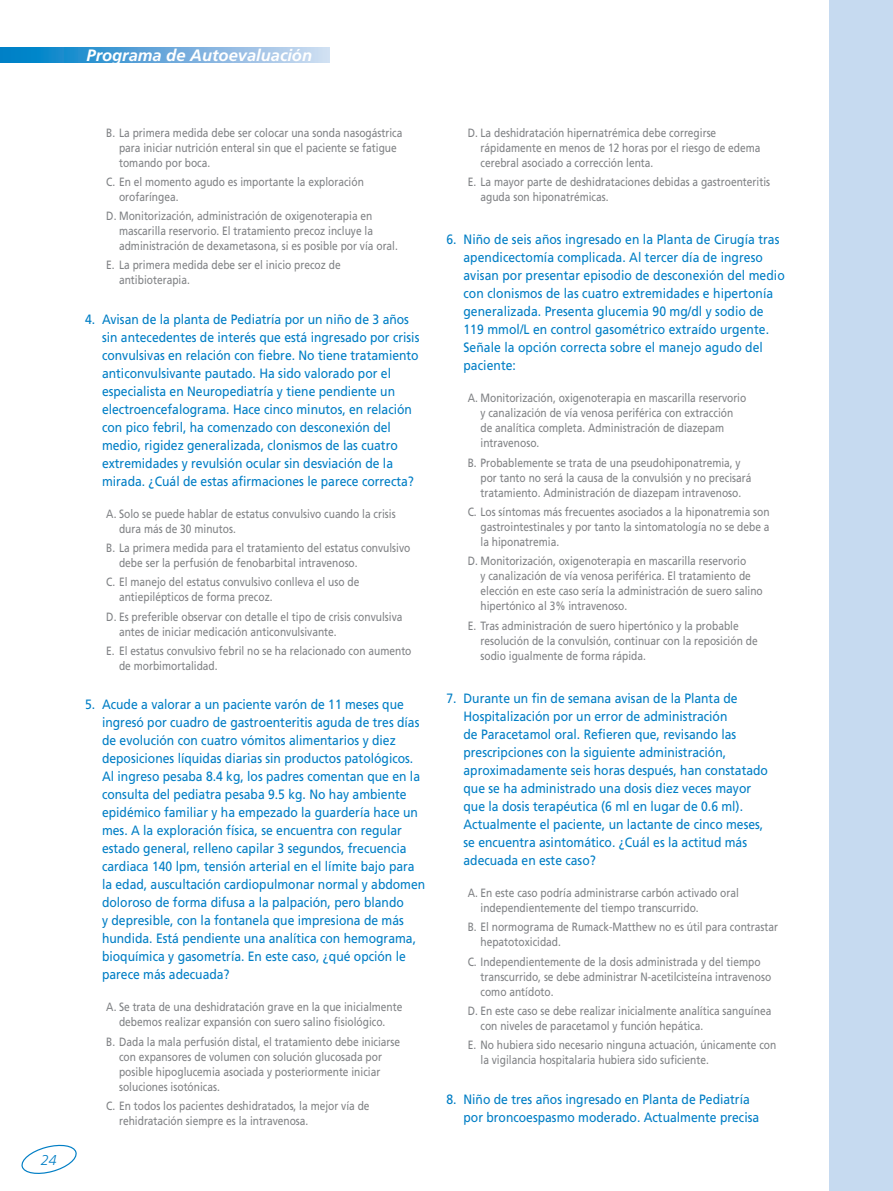
<style>
.page{position:relative;width:893px;height:1191px;background:#fff}
.page>*{position:absolute;margin:0;border:0;box-sizing:border-box;transform-origin:0 0}
.t1{font:italic 700 16.5px "Frutiger";color:#fff}
.t2{font:italic 300 14.25px "Frutiger";color:#007ec5}
.t3{font:13.5px/18px "Frutiger";color:#007ec5;scale:.9 1}
.t4{font:12px/15px "Frutiger";color:#808285;scale:.85 1}
</style>
<div class="page">
<svg style="left:21px;top:1144px;width:56px;height:30px"></svg>
<div style="left:829px;top:0;width:64px;height:1191px;background:#c6daf0"></div>
<svg style="left:0;top:48px;width:330px;height:15px;background:#63a9da"></svg>
<p class="t2" style="left:41px;top:1151px;width:17px">24</p>
<h1 class="t1" style="left:87px;top:46px;width:227px">Programa de Autoevaluación</h1>
<p class="t4" style="left:119px;top:125px;width:335px;text-indent:-13px">B. La primera medida debe ser colocar una sonda nasogástrica para iniciar nutrición enteral sin que el paciente se fatigue tomando por boca.</p>
<p class="t4" style="left:119px;top:174px;width:290px;text-indent:-13px">C. En el momento agudo es importante la exploración orofaríngea.</p>
<p class="t4" style="left:119px;top:208px;width:330px;text-indent:-13px">D. Monitorización, administración de oxigenoterapia en mascarilla reservorio. El tratamiento precoz incluye la administración de dexametasona, si es posible por vía oral.</p>
<p class="t4" style="left:119px;top:258px;width:262px;text-indent:-13px">E. La primera medida debe ser el inicio precoz de antibioterapia.</p>
<p class="t3" style="left:102px;top:310px;width:354px;text-indent:-17px">4. Avisan de la planta de Pediatría por un niño de 3 años sin antecedentes de interés que está ingresado por crisis convulsivas en relación con fiebre. No tiene tratamiento anticonvulsivante pautado. Ha sido valorado por el especialista en Neuropediatría y tiene pendiente un electroencefalograma. Hace cinco minutos, en relación con pico febril, ha comenzado con desconexión del medio, rigidez generalizada, clonismos de las cuatro extremidades y revulsión ocular sin desviación de la mirada. ¿Cuál de estas afirmaciones le parece correcta?</p>
<p class="t4" style="left:119px;top:506px;width:327px;text-indent:-13px">A. Solo se puede hablar de estatus convulsivo cuando la crisis dura más de 30 minutos.</p>
<p class="t4" style="left:119px;top:540px;width:344px;text-indent:-13px">B. La primera medida para el tratamiento del estatus convulsivo debe ser la perfusión de fenobarbital intravenoso.</p>
<p class="t4" style="left:119px;top:574px;width:284px;text-indent:-13px">C. El manejo del estatus convulsivo conlleva el uso de antiepilépticos de forma precoz.</p>
<p class="t4" style="left:119px;top:609px;width:335px;text-indent:-13px">D. Es preferible observar con detalle el tipo de crisis convulsiva antes de iniciar medicación anticonvulsivante.</p>
<p class="t4" style="left:119px;top:643px;width:346px;text-indent:-13px">E. El estatus convulsivo febril no se ha relacionado con aumento de morbimortalidad.</p>
<p class="t3" style="left:102px;top:695px;width:361px;text-indent:-17px">5. Acude a valorar a un paciente varón de 11 meses que ingresó por cuadro de gastroenteritis aguda de tres días de evolución con cuatro vómitos alimentarios y diez deposiciones líquidas diarias sin productos patológicos.<br>Al ingreso pesaba 8.4 kg, los padres comentan que en la consulta del pediatra pesaba 9.5 kg. No hay ambiente epidémico familiar y ha empezado la guardería hace un mes. A la exploración física, se encuentra con regular estado general, relleno capilar 3 segundos, frecuencia cardiaca 140 lpm, tensión arterial en el límite bajo para la edad, auscultación cardiopulmonar normal y abdomen doloroso de forma difusa a la palpación, pero blando<br>y depresible, con la fontanela que impresiona de más hundida. Está pendiente una analítica con hemograma, bioquímica y gasometría. En este caso, ¿qué opción le parece más adecuada?</p>
<p class="t4" style="left:106px;top:999px;width:350px;text-align:center">A. Se trata de una deshidratación grave en la que inicialmente debemos realizar expansión con suero salino fisiológico.</p>
<p class="t4" style="left:119px;top:1033px;width:332px;text-indent:-13px">B. Dada la mala perfusión distal, el tratamiento debe iniciarse con expansores de volumen con solución glucosada por posible hipoglucemia asociada y posteriormente iniciar soluciones isotónicas.</p>
<p class="t4" style="left:119px;top:1098px;width:296px;text-indent:-13px">C. En todos los pacientes deshidratados, la mejor vía de rehidratación siempre es la intravenosa.</p>
<p class="t4" style="left:480px;top:125px;width:331px;text-indent:-13px">D. La deshidratación hipernatrémica debe corregirse rápidamente en menos de 12 horas por el riesgo de edema cerebral asociado a corrección lenta.</p>
<p class="t4" style="left:480px;top:174px;width:342px;text-indent:-13px">E. La mayor parte de deshidrataciones debidas a gastroenteritis aguda son hiponatrémicas.</p>
<p class="t3" style="left:463px;top:231px;width:358px;text-indent:-17px">6. Niño de seis años ingresado en la Planta de Cirugía tras apendicectomía complicada. Al tercer día de ingreso avisan por presentar episodio de desconexión del medio con clonismos de las cuatro extremidades e hipertonía generalizada. Presenta glucemia 90 mg/dl y sodio de 119 mmol/L en control gasométrico extraído urgente.<br>Señale la opción correcta sobre el manejo agudo del paciente:</p>
<p class="t4" style="left:480px;top:391px;width:314px;text-indent:-13px">A. Monitorización, oxigenoterapia en mascarilla reservorio y canalización de vía venosa periférica con extracción de analítica completa. Administración de diazepam intravenoso.</p>
<p class="t4" style="left:480px;top:455px;width:320px;text-indent:-13px">B. Probablemente se trata de una pseudohiponatremia, y por tanto no será la causa de la convulsión y no precisará tratamiento. Administración de diazepam intravenoso.</p>
<p class="t4" style="left:480px;top:504px;width:342px;text-align:justify;text-indent:-13px">C. Los síntomas más frecuentes asociados a la hiponatremia son gastrointestinales y por tanto la sintomatología no se debe a la hiponatremia.</p>
<p class="t4" style="left:480px;top:553px;width:334px;text-indent:-13px">D. Monitorización, oxigenoterapia en mascarilla reservorio<br>y canalización de vía venosa periférica. El tratamiento de elección en este caso sería la administración de suero salino hipertónico al 3% intravenoso.</p>
<p class="t4" style="left:480px;top:618px;width:328px;text-indent:-13px">E. Tras administración de suero hipertónico y la probable resolución de la convulsión, continuar con la reposición de sodio igualmente de forma rápida.</p>
<p class="t3" style="left:463px;top:689px;width:340px;text-indent:-17px">7. Durante un fin de semana avisan de la Planta de Hospitalización por un error de administración<br>de Paracetamol oral. Refieren que, revisando las prescripciones con la siguiente administración, aproximadamente seis horas después, han constatado que se ha administrado una dosis diez veces mayor que la dosis terapéutica (6 ml en lugar de 0.6 ml).<br>Actualmente el paciente, un lactante de cinco meses, se encuentra asintomático. ¿Cuál es la actitud más adecuada en este caso?</p>
<p class="t4" style="left:480px;top:885px;width:306px;text-indent:-13px">A. En este caso podría administrarse carbón activado oral independientemente del tiempo transcurrido.</p>
<p class="t4" style="left:480px;top:919px;width:352px;text-indent:-13px">B. El normograma de Rumack-Matthew no es útil para contrastar hepatotoxicidad.</p>
<p class="t4" style="left:480px;top:954px;width:344px;text-indent:-13px">C. Independientemente de la dosis administrada y del tiempo transcurrido, se debe administrar N-acetilcisteína intravenoso como antídoto.</p>
<p class="t4" style="left:480px;top:1003px;width:344px;text-indent:-13px">D. En este caso se debe realizar inicialmente analítica sanguínea con niveles de paracetamol y función hepática.</p>
<p class="t4" style="left:480px;top:1037px;width:350px;text-indent:-13px">E. No hubiera sido necesario ninguna actuación, únicamente con la vigilancia hospitalaria hubiera sido suficiente.</p>
<p class="t3" style="left:463px;top:1090px;width:330px;text-indent:-17px">8. Niño de tres años ingresado en Planta de Pediatría por broncoespasmo moderado. Actualmente precisa</p>
</div>
